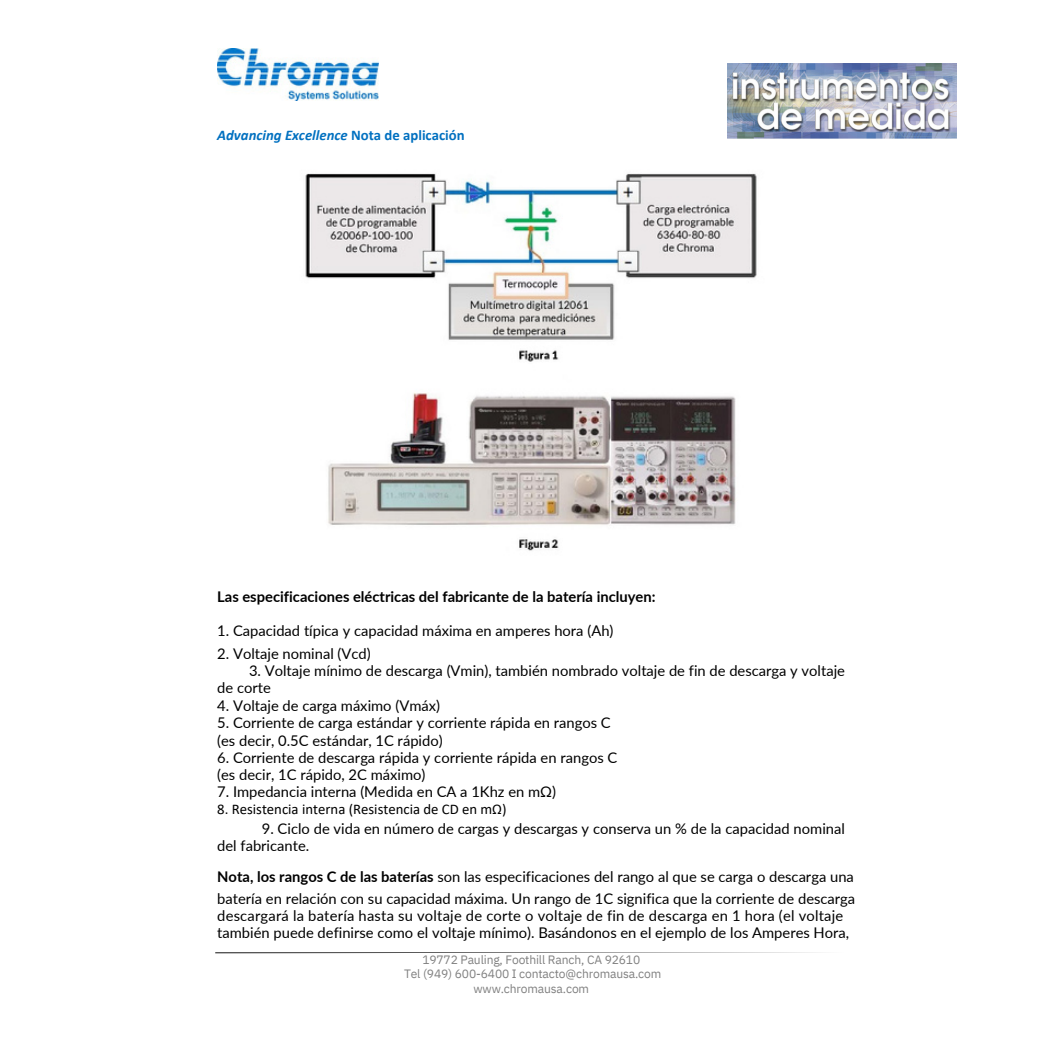
<style>
.page{position:relative;width:1062px;height:1062px;background:#fff}
.page>*{position:absolute;margin:0;border:0;box-sizing:border-box;transform-origin:0 0}
.t1{font:14.75px "Lato";color:#000}
.t2{font:700 14.75px "Lato";color:#000}
.t3{font:14.75px "Calibri";color:#000}
.t4{font:italic 700 14.75px "Calibri";color:#0070c0}
.t5{font:12px/14px "IBM Plex Sans";letter-spacing:-.01em;color:#808080;text-align:center}
.s1{font-style:normal}
.s2{font-weight:700}
</style>
<div class="page">
<svg style="left:215px;top:952px;width:603px;height:1px"></svg>
<img style="left:217px;top:48px;width:161px;height:53px">
<img style="left:305px;top:173px;width:452px;height:378px">
<img style="left:727px;top:63px;width:229px;height:75px">
<p class="t4" style="left:217px;top:128px;width:249px">Advancing Excellence <span class="s1">Nota de aplicación</span></p>
<p class="t2" style="left:217px;top:587px;width:439px">Las especificaciones eléctricas del fabricante de la batería incluyen:</p>
<p class="t1" style="left:217px;top:621px;width:397px">1. Capacidad típica y capacidad máxima en amperes hora (Ah)</p>
<p class="t1" style="left:217px;top:643px;width:155px">2. Voltaje nominal (Vcd)</p>
<p class="t1" style="left:249px;top:661px;width:597px">3. Voltaje mínimo de descarga (Vmin), también nombrado voltaje de fin de descarga y voltaje</p>
<p class="t1" style="left:217px;top:678px;width:55px">de corte</p>
<p class="t1" style="left:217px;top:696px;width:224px">4. Voltaje de carga máximo (Vmáx)</p>
<p class="t1" style="left:217px;top:713px;width:395px">5. Corriente de carga estándar y corriente rápida en rangos C</p>
<p class="t1" style="left:217px;top:731px;width:227px">(es decir, 0.5C estándar, 1C rápido)</p>
<p class="t1" style="left:217px;top:748px;width:401px">6. Corriente de descarga rápida y corriente rápida en rangos C</p>
<p class="t1" style="left:217px;top:765px;width:210px">(es decir, 1C rápido, 2C máximo)</p>
<p class="t1" style="left:217px;top:782px;width:340px">7. Impedancia interna (Medida en CA a 1Khz en mΩ)</p>
<p class="t3" style="left:217px;top:803px;width:291px">8. Resistencia interna (Resistencia de CD en mΩ)</p>
<p class="t1" style="left:262px;top:818px;width:584px">9. Ciclo de vida en número de cargas y descargas y conserva un % de la capacidad nominal</p>
<p class="t1" style="left:217px;top:835px;width:94px">del fabricante.</p>
<p class="t1" style="left:217px;top:867px;width:638px"><span class="s2">Nota, los rangos C de las baterías</span> son las especificaciones del rango al que se carga o descarga una</p>
<p class="t1" style="left:217px;top:889px;width:639px">batería en relación con su capacidad máxima. Un rango de 1C significa que la corriente de descarga</p>
<p class="t1" style="left:217px;top:906px;width:627px">descargará la batería hasta su voltaje de corte o voltaje de fin de descarga en 1 hora (el voltaje</p>
<p class="t1" style="left:217px;top:923px;width:633px">también puede definirse como el voltaje mínimo). Basándonos en el ejemplo de los Amperes Hora,</p>
<p class="t5" style="left:422px;top:952px;width:219px">19772 Pauling, Foothill Ranch, CA 92610</p>
<p class="t5" style="left:404px;top:966px;width:259px">Tel (949) 600-6400 I contacto@chromausa.com www.chromausa.com</p>
</div>
